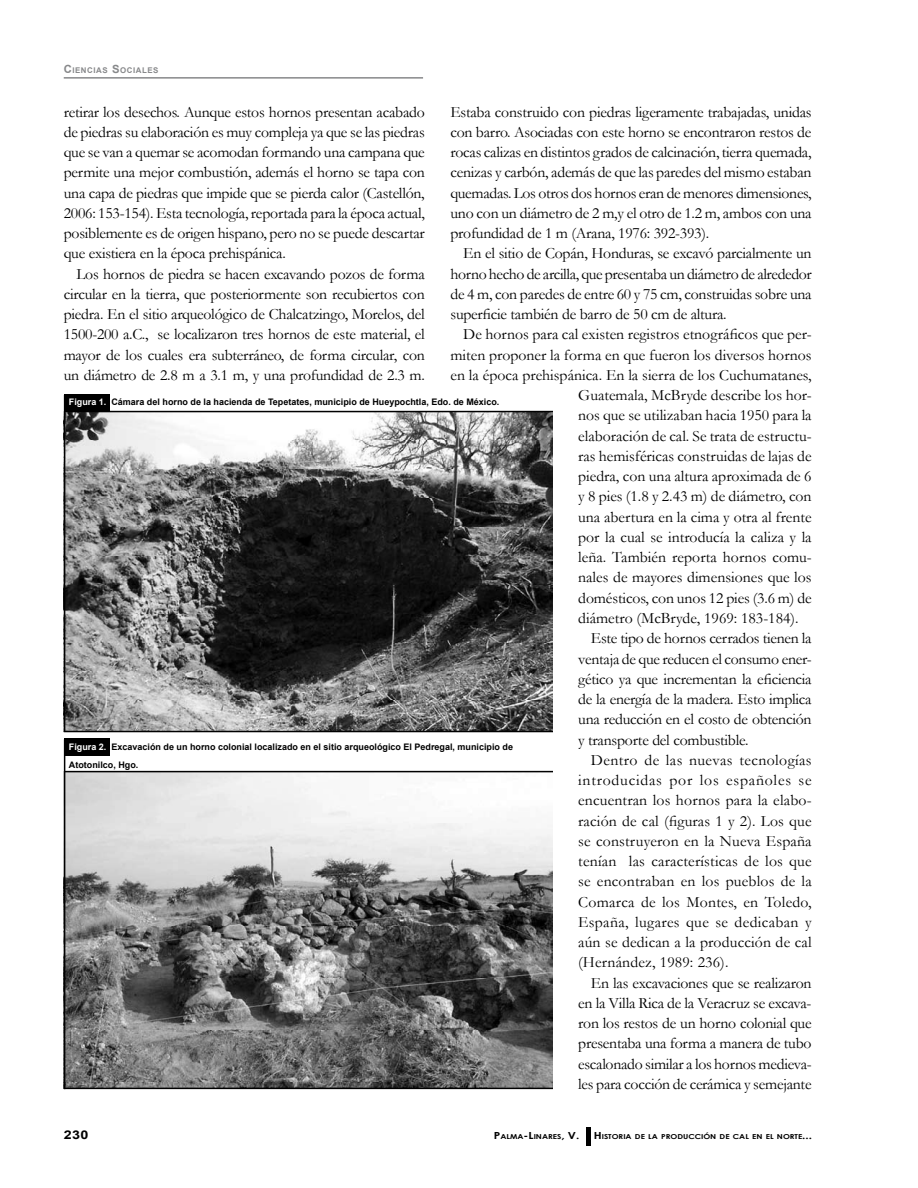
<style>
.page{position:relative;width:918px;height:1188px;background:#fff}
.page>*{position:absolute;margin:0;border:0;box-sizing:border-box;transform-origin:0 0}
.t1{font:15.75px/20.2px "Garamond";color:#000;text-align:justify}
.t2{font:15.75px "Garamond";letter-spacing:-.02em;color:#000}
.t3{font:15.75px "Garamond";letter-spacing:.05em;color:#000}
.t4{font:15.75px "Garamond";letter-spacing:.02em;color:#000}
.t5{font:15.75px "Garamond";letter-spacing:.025em;color:#000}
.t6{font:700 12px "Arial";color:#000;scale:1.2 1}
.t7{font:700 9px/18px "Arial";color:#000}
.t8{font:700 7.8px "Arial";letter-spacing:.07em;color:#87888a}
.t9{font:700 6.9px "Century Gothic";color:#000;scale:1.2 1}
.s1{font-size:11.25px}
.s2{color:#fff}
.s3{font-size:9.75px}
</style>
<div class="page">
<hr style="left:64px;top:77px;width:359px;height:2px;background:#87888a">
<hr style="left:586px;top:1127px;width:4px;height:19px;background:#000">
<img style="left:65px;top:412px;width:488px;height:319px">
<div style="left:64px;top:394px;width:45px;height:17px;background:#000"></div>
<hr style="left:65px;top:411px;width:488px;height:1px;background:#000">
<hr style="left:64px;top:731px;width:489px;height:1px;background:#000">
<hr style="left:64px;top:395px;width:1px;height:337px;background:#000">
<img style="left:65px;top:772px;width:488px;height:316px">
<div style="left:64px;top:738px;width:45px;height:18px;background:#000"></div>
<hr style="left:64px;top:771px;width:489px;height:1px;background:#000">
<hr style="left:64px;top:1088px;width:489px;height:1px;background:#000">
<hr style="left:64px;top:739px;width:1px;height:350px;background:#000">
<p class="t8" style="left:64px;top:65px;width:96px"><span class="s1">C</span>IENCIAS <span class="s1">S</span>OCIALES</p>
<p class="t1" style="left:64px;top:101px;width:363px">retirar los desechos. Aunque estos hornos presentan acabado de piedras su elaboración es muy compleja ya que se las piedras que se van a quemar se acomodan formando una campana que permite una mejor combustión, además el horno se tapa con una capa de piedras que impide que se pierda calor (Castellón, 2006: 153-154). Esta tecnología, reportada para la época actual, posiblemente es de origen hispano, pero no se puede descartar que existiera en la época prehispánica.</p>
<p class="t1" style="left:64px;top:263px;width:363px;text-indent:13px">Los hornos de piedra se hacen excavando pozos de forma circular en la tierra, que posteriormente son recubiertos con piedra. En el sitio arqueológico de Chalcatzingo, Morelos, del 1500-200 a.C., se localizaron tres hornos de este material, el mayor de los cuales era subterráneo, de forma circular, con un diámetro de 2.8 m a 3.1 m, y una profundidad de 2.3 m.</p>
<p class="t1" style="left:450px;top:101px;width:363px">Estaba construido con piedras ligeramente trabajadas, unidas con barro. Asociadas con este horno se encontraron restos de rocas calizas en distintos grados de calcinación, tierra quemada, cenizas y carbón, además de que las paredes del mismo estaban quemadas. Los otros dos hornos eran de menores dimensiones, uno con un diámetro de 2 m,y el otro de 1.2 m, ambos con una profundidad de 1 m (Arana, 1976: 392-393).</p>
<p class="t1" style="left:450px;top:243px;width:363px;text-indent:13px">En el sitio de Copán, Honduras, se excavó parcialmente un horno hecho de arcilla, que presentaba un diámetro de alrededor de 4 m, con paredes de entre 60 y 75 cm, construidas sobre una superficie también de barro de 50 cm de altura.</p>
<p class="t1" style="left:463px;top:324px;width:350px">De hornos para cal existen registros etnográficos que per-</p>
<p class="t1" style="left:450px;top:344px;width:363px">miten proponer la forma en que fueron los diversos hornos</p>
<p class="t1" style="left:450px;top:364px;width:363px">en la época prehispánica. En la sierra de los Cuchumatanes,</p>
<p class="t1" style="left:578px;top:385px;width:235px">Guatemala, McBryde describe los hor-</p>
<p class="t1" style="left:578px;top:405px;width:235px">nos que se utilizaban hacia 1950 para la</p>
<p class="t1" style="left:578px;top:425px;width:235px">elaboración de cal. Se trata de estructu-</p>
<p class="t1" style="left:578px;top:445px;width:235px">ras hemisféricas construidas de lajas de</p>
<p class="t1" style="left:578px;top:466px;width:235px">piedra, con una altura aproximada de 6</p>
<p class="t1" style="left:578px;top:486px;width:235px">y 8 pies (1.8 y 2.43 m) de diámetro, con</p>
<p class="t1" style="left:578px;top:506px;width:235px">una abertura en la cima y otra al frente</p>
<p class="t1" style="left:578px;top:527px;width:235px">por la cual se introducía la caliza y la</p>
<p class="t1" style="left:578px;top:547px;width:235px">leña. También reporta hornos comu-</p>
<p class="t1" style="left:578px;top:567px;width:235px">nales de mayores dimensiones que los</p>
<p class="t1" style="left:578px;top:587px;width:235px">domésticos, con unos 12 pies (3.6 m) de</p>
<p class="t1" style="left:578px;top:608px;width:222px">diámetro (McBryde, 1969: 183-184).</p>
<p class="t1" style="left:591px;top:628px;width:222px">Este tipo de hornos cerrados tienen la</p>
<p class="t1" style="left:578px;top:648px;width:235px">ventaja de que reducen el consumo ener-</p>
<p class="t1" style="left:578px;top:668px;width:235px">gético ya que incrementan la eficiencia</p>
<p class="t1" style="left:578px;top:689px;width:235px">de la energía de la madera. Esto implica</p>
<p class="t1" style="left:578px;top:709px;width:235px">una reducción en el costo de obtención</p>
<p class="t1" style="left:578px;top:729px;width:172px">y transporte del combustible.</p>
<p class="t5" style="left:591px;top:749px;width:222px">Dentro de las nuevas tecnologías</p>
<p class="t3" style="left:578px;top:770px;width:235px">introducidas por los españoles se</p>
<p class="t1" style="left:578px;top:790px;width:235px">encuentran los hornos para la elabo-</p>
<p class="t1" style="left:578px;top:810px;width:235px">ración de cal (figuras 1 y 2). Los que</p>
<p class="t1" style="left:578px;top:830px;width:235px">se construyeron en la Nueva España</p>
<p class="t1" style="left:578px;top:851px;width:235px">tenían las características de los que</p>
<p class="t1" style="left:578px;top:871px;width:235px">se encontraban en los pueblos de la</p>
<p class="t1" style="left:578px;top:891px;width:235px">Comarca de los Montes, en Toledo,</p>
<p class="t4" style="left:578px;top:911px;width:235px">España, lugares que se dedicaban y</p>
<p class="t1" style="left:578px;top:932px;width:235px">aún se dedican a la producción de cal</p>
<p class="t1" style="left:578px;top:952px;width:152px">(Hernández, 1989: 236).</p>
<p class="t1" style="left:591px;top:972px;width:222px">En las excavaciones que se realizaron</p>
<p class="t1" style="left:578px;top:992px;width:235px">en la Villa Rica de la Veracruz se excava-</p>
<p class="t1" style="left:578px;top:1013px;width:235px">ron los restos de un horno colonial que</p>
<p class="t1" style="left:578px;top:1033px;width:235px">presentaba una forma a manera de tubo</p>
<p class="t2" style="left:578px;top:1053px;width:235px">escalonado similar a los hornos medieva-</p>
<p class="t1" style="left:578px;top:1073px;width:235px">les para cocción de cerámica y semejante</p>
<p class="t7" style="left:69px;top:393px;width:432px"><span class="s2">Figura 1.</span> Cámara del horno de la hacienda de Tepetates, municipio de Hueypochtla, Edo. de México.</p>
<p class="t7" style="left:69px;top:738px;width:446px"><span class="s2">Figura 2.</span> Excavación de un horno colonial localizado en el sitio arqueológico El Pedregal, municipio de<br>Atotonilco, Hgo.</p>
<p class="t6" style="left:64px;top:1127px;width:22px">230</p>
<p class="t9" style="left:494px;top:1131px;width:73px"><span class="s3">P</span>ALMA<span class="s3">-L</span>INARES<span class="s3">, V.</span></p>
<p class="t9" style="left:594px;top:1131px;width:183px"><span class="s3">H</span>ISTORIA DE LA PRODUCCIÓN DE CAL EN EL NORTE<span class="s3">...</span></p>
</div>
